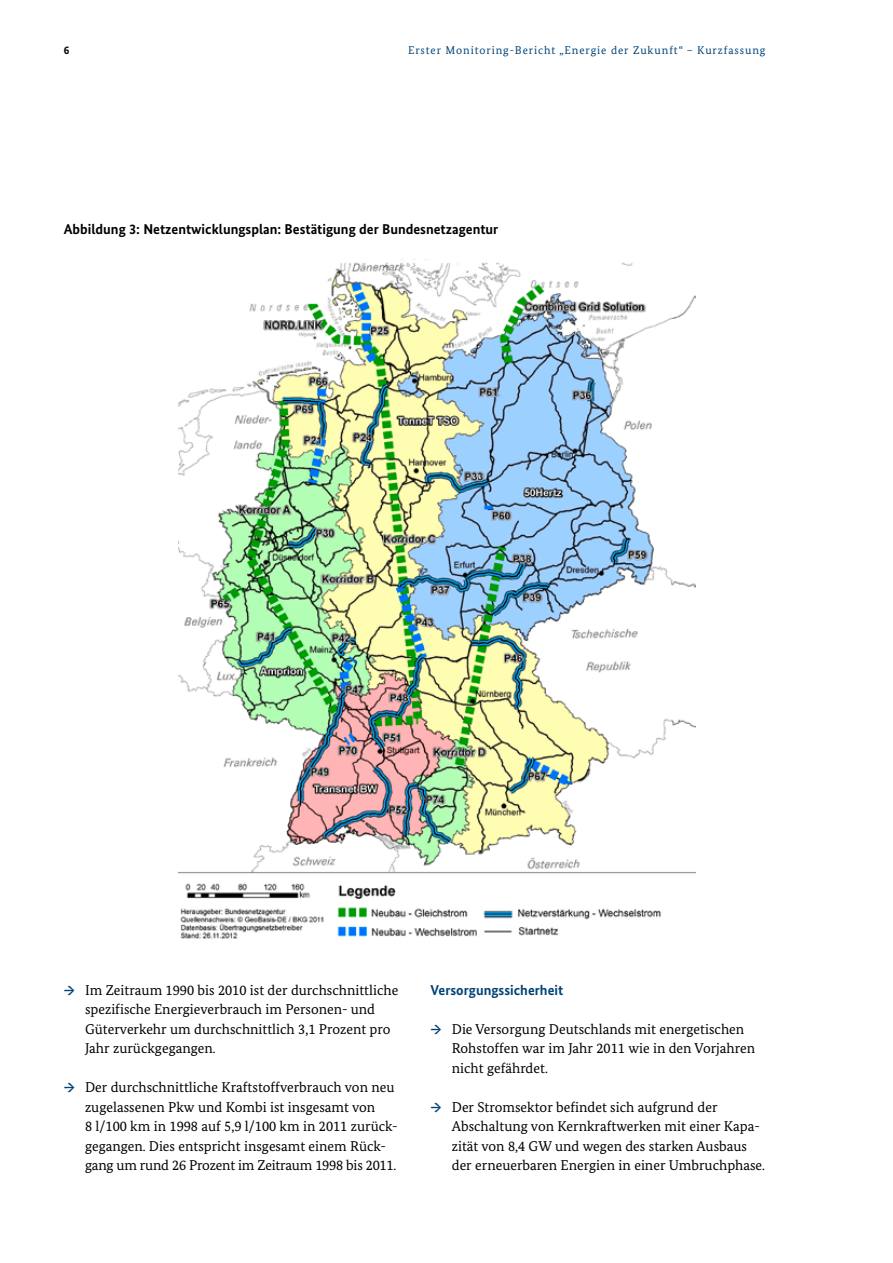
<style>
.page{position:relative;width:893px;height:1263px;background:#fff}
.page>*{position:absolute;margin:0;border:0;box-sizing:border-box;transform-origin:0 0}
.t1{font:14.25px/19.5px "Bundes Serif";color:#000}
.t2{font:700 14.25px "Bundes Sans";color:#000}
.t3{font:700 14.25px "Bundes Sans";color:#004376}
.t4{font:11.25px "Bundes Serif";letter-spacing:.08em;color:#004376}
.t5{font:700 11.25px "Bundes Sans";color:#000}
.s1{font-weight:700;color:#004376}
</style>
<div class="page">
<img style="left:178px;top:259px;width:517px;height:680px">
<p class="t5" style="left:64px;top:43px;width:7px">6</p>
<p class="t4" style="left:408px;top:43px;width:359px">Erster Monitoring-Bericht „Energie der Zukunft“ – Kurzfassung</p>
<h4 class="t2" style="left:64px;top:220px;width:436px">Abbildung 3: Netzentwicklungsplan: Bestätigung der Bundesnetzagentur</h4>
<p class="t1" style="left:85px;top:980px;width:315px;text-indent:-21px"><span class="s1">→</span> Im Zeitraum 1990 bis 2010 ist der durchschnittliche spezifische Energieverbrauch im Personen- und Güterverkehr um durchschnittlich 3,1 Prozent pro Jahr zurückgegangen.</p>
<p class="t1" style="left:85px;top:1077px;width:314px;text-indent:-21px"><span class="s1">→</span> Der durchschnittliche Kraftstoffverbrauch von neu zugelassenen Pkw und Kombi ist insgesamt von<br>8 l/100 km in 1998 auf 5,9 l/100 km in 2011 zurück&shy;gegangen. Dies entspricht insgesamt einem Rück&shy;gang um rund 26 Prozent im Zeitraum 1998 bis 2011.</p>
<h4 class="t3" style="left:431px;top:981px;width:134px">Versorgungssicherheit</h4>
<p class="t1" style="left:452px;top:1019px;width:305px;text-indent:-21px"><span class="s1">→</span> Die Versorgung Deutschlands mit energetischen<br>Rohstoffen war im Jahr 2011 wie in den Vorjahren nicht gefährdet.</p>
<p class="t1" style="left:452px;top:1097px;width:315px;text-indent:-21px"><span class="s1">→</span> Der Stromsektor befindet sich aufgrund der Abschaltung von Kernkraftwerken mit einer Kapa&shy;zität von 8,4 GW und wegen des starken Ausbaus der erneuerbaren Energien in einer Umbruchphase.</p>
</div>
